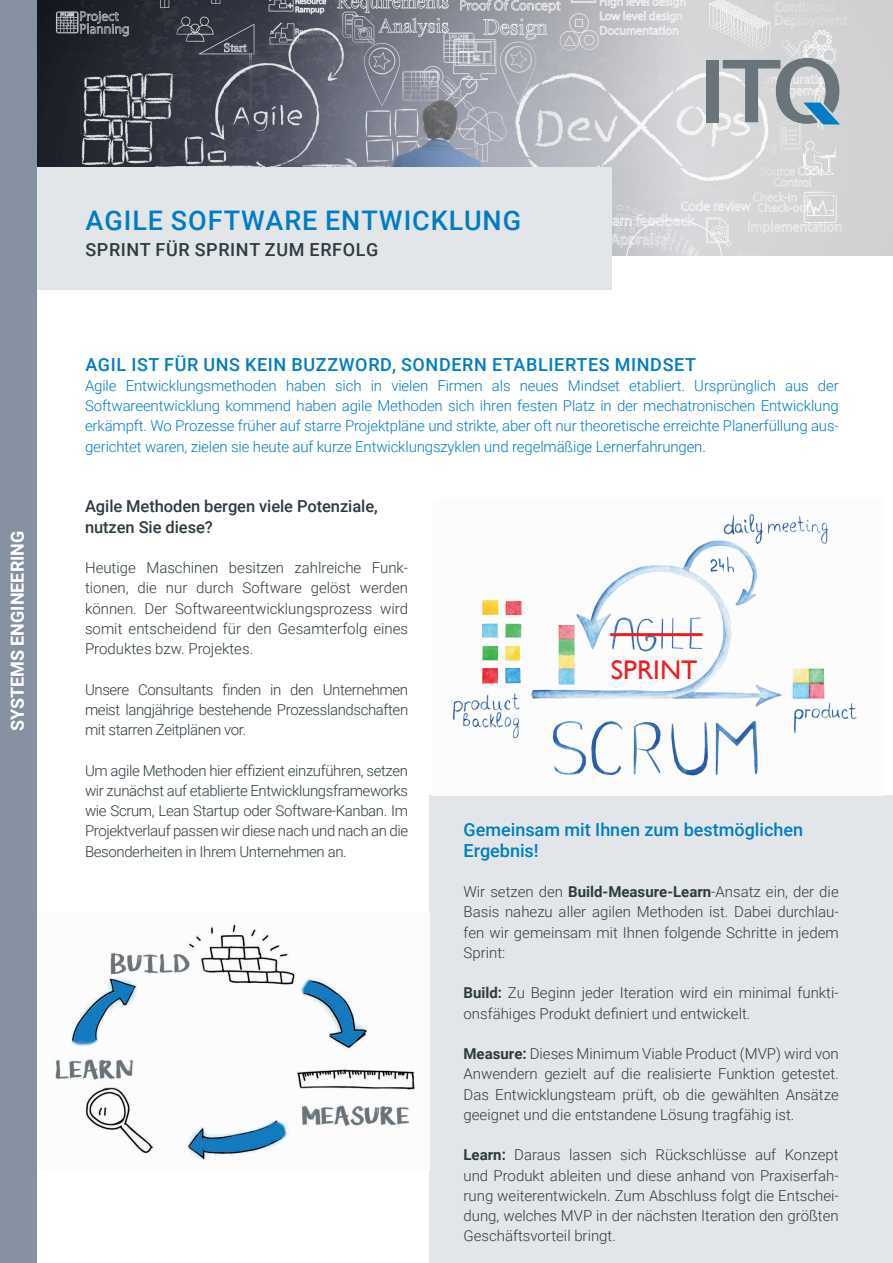
<style>
.page{position:relative;width:893px;height:1263px;background:#fff}
.page>*{position:absolute;margin:0;border:0;box-sizing:border-box;transform-origin:0 0}
.t1{font:500 27px "Roboto";letter-spacing:.035em;color:#007cc2}
.SUBLIINE_TEXT_Kopie{font:27px "Gill Sans";color:#ee1d23}
.HEADLINE_TEXT{font:500 18px "Roboto";letter-spacing:.035em;color:#007cc2}
.SUBLIINE_TEXT{font:500 18px/20.2px "Roboto";color:#007cc2}
.HEADLINE_TEXT-2{font:500 18px "Roboto";letter-spacing:.035em;color:#2d3b41}
.t2{font:700 18px "Roboto";color:#fff}
.SUBLIINE_TEXT-2{font:500 16.5px/20.2px "Roboto";letter-spacing:-.005em;color:#2d3b41}
.COPY{font:300 15px/20.2px "Roboto";color:#2d3b41;text-align:justify}
.COPY-2{font:300 15px/20.2px "Roboto";letter-spacing:-.01em;color:#007cc2;text-align:justify}
.s1{font-weight:700}
</style>
<div class="page">
<img style="left:36px;top:0;width:225px;height:167px">
<div style="left:429px;top:796px;width:464px;height:467px;background:#e3e6e9"></div>
<svg style="left:261px;top:0;width:632px;height:256px;background:#b4b6bc"></svg>
<div style="left:0;top:167px;width:611px;height:123px;background:#e3e6e9"></div>
<img style="left:36px;top:912px;width:379px;height:257px">
<div style="left:0;top:0;width:36px;height:1263px;background:#8591a0"></div>
<div style="left:706px;top:60px;width:13px;height:62px;background:#6a747b"></div>
<svg style="left:723px;top:58px;width:116px;height:66px;background:#a4aeb5"></svg>
<img style="left:452px;top:513px;width:405px;height:263px">
<div style="left:610px;top:633px;width:92px;height:3px;border:2px solid #ee1d23"></div>
<p class="t2" style="left:5px;top:731px;width:202px;rotate:-90deg">SYSTEMS ENGINEERING</p>
<p class="t1" style="left:86px;top:201px;width:437px">AGILE SOFTWARE ENTWICKLUNG</p>
<p class="HEADLINE_TEXT-2" style="left:85px;top:237px;width:295px">SPRINT FÜR SPRINT ZUM ERFOLG</p>
<p class="HEADLINE_TEXT" style="left:85px;top:352px;width:612px">AGIL IST FÜR UNS KEIN BUZZWORD, SONDERN ETABLIERTES MINDSET</p>
<p class="COPY-2" style="left:85px;top:375px;width:755px">Agile Entwicklungsmethoden haben sich in vielen Firmen als neues Mindset etabliert. Ursprünglich aus der Softwareentwicklung kommend haben agile Methoden sich ihren festen Platz in der mechatronischen Entwicklung erkämpft. Wo Prozesse früher auf starre Projektpläne und strikte, aber oft nur theoretische erreichte Planerfüllung aus&shy;gerichtet waren, zielen sie heute auf kurze Entwicklungszyklen und regelmäßige Lernerfahrungen.</p>
<p class="SUBLIINE_TEXT-2" style="left:85px;top:496px;width:294px">Agile Methoden bergen viele Potenziale, nutzen Sie diese?</p>
<p class="COPY" style="left:85px;top:557px;width:325px">Heutige Maschinen besitzen zahlreiche Funk&shy;tionen, die nur durch Software gelöst werden können. Der Softwareentwicklungsprozess wird somit entscheidend für den Gesamterfolg eines Produktes bzw. Projektes.</p>
<p class="COPY" style="left:85px;top:679px;width:325px">Unsere Consultants finden in den Unternehmen meist langjährige bestehende Prozesslandschaften mit starren Zeitplänen vor.</p>
<p class="COPY" style="left:85px;top:760px;width:325px">Um agile Methoden hier effizient einzuführen, setzen wir zunächst auf etablierte Entwicklungsframeworks wie Scrum, Lean Startup oder Software-Kanban. Im Projektverlauf passen wir diese nach und nach an die Besonderheiten in Ihrem Unternehmen an.</p>
<p class="SUBLIINE_TEXT_Kopie" style="left:611px;top:654px;width:88px">SPRINT</p>
<p class="SUBLIINE_TEXT" style="left:463px;top:819px;width:341px">Gemeinsam mit Ihnen zum bestmöglichen<br>Ergebnis!</p>
<p class="COPY" style="left:463px;top:881px;width:377px">Wir setzen den <span class="s1">Build-Measure-Learn</span>-Ansatz ein, der die Basis nahezu aller agilen Methoden ist. Dabei durchlau&shy;fen wir gemeinsam mit Ihnen folgende Schritte in jedem Sprint:</p>
<p class="COPY" style="left:463px;top:982px;width:377px"><span class="s1">Build:</span> Zu Beginn jeder Iteration wird ein minimal funkti&shy;onsfähiges Produkt definiert und entwickelt.</p>
<p class="COPY" style="left:463px;top:1043px;width:377px"><span class="s1">Measure:</span> Dieses Minimum Viable Product (MVP) wird von Anwendern gezielt auf die realisierte Funktion getestet.<br>Das Entwicklungsteam prüft, ob die gewählten Ansätze geeignet und die entstandene Lösung tragfähig ist.</p>
<p class="COPY" style="left:463px;top:1144px;width:377px"><span class="s1">Learn:</span> Daraus lassen sich Rückschlüsse auf Konzept und Produkt ableiten und diese anhand von Praxiserfah&shy;rung weiterentwickeln. Zum Abschluss folgt die Entschei&shy;dung, welches MVP in der nächsten Iteration den größten Geschäftsvorteil bringt.</p>
</div>
